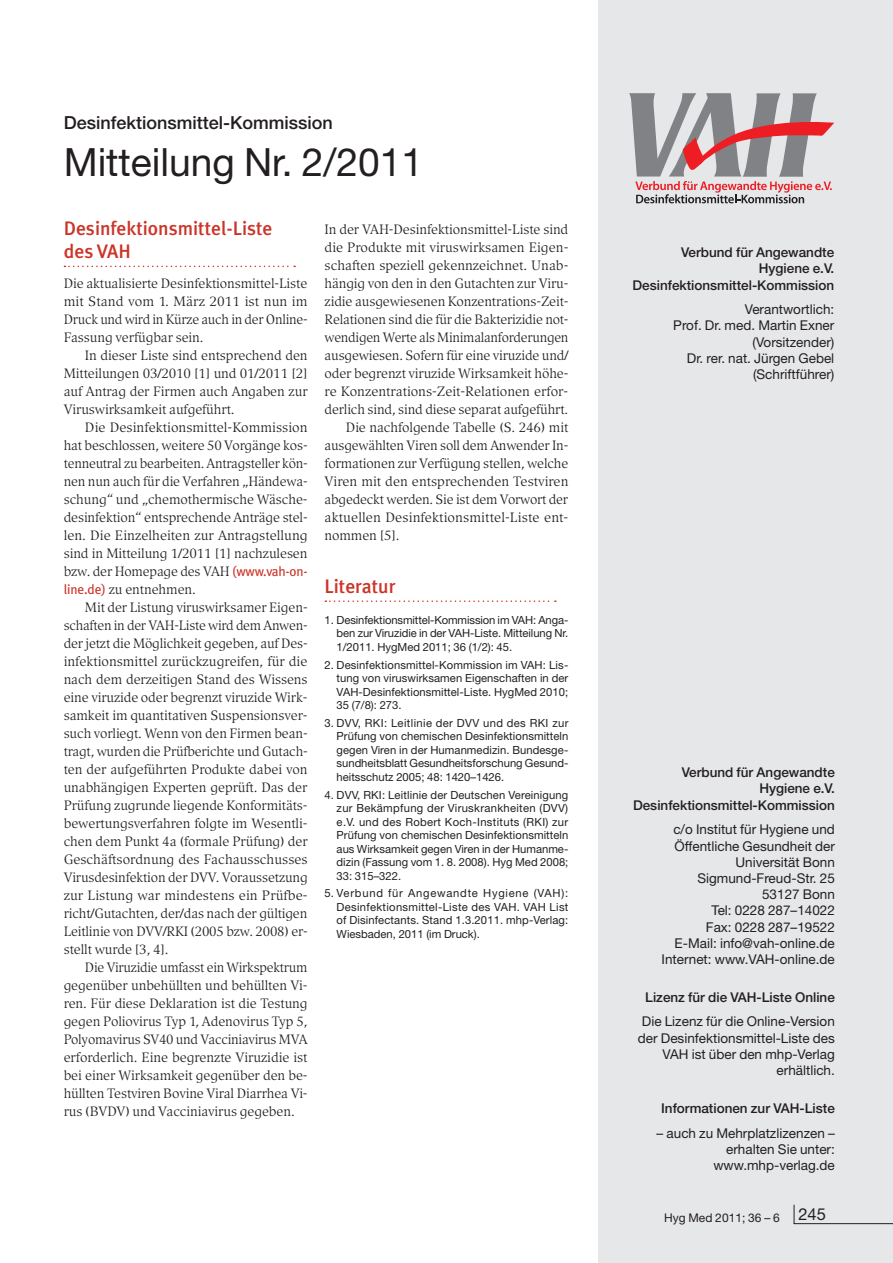
<style>
.page{position:relative;width:893px;height:1263px;background:#fff}
.page>*{position:absolute;margin:0;border:0;box-sizing:border-box;transform-origin:0 0}
.t1{font:39px "Helvetica Neue";color:#231f20}
.t2{font:500 19.5px/23.4px "Meta Plus";color:#cc3428}
.t3{font:500 18px "Helvetica Neue";color:#231f20}
.t4{font:13.5px/18px "Compatil Exquisit LT";letter-spacing:-.01em;color:#231f20;text-align:justify}
.t5{font:13.5px/16.2px "Helvetica Neue";color:#231f20;text-align:right}
.t6{font:500 13.5px/16.2px "Helvetica Neue";color:#231f20;text-align:right}
.t7{font:12px "Helvetica Neue";color:#231f20}
.t8{font:11.25px/13.5px "Helvetica Neue";color:#231f20;text-align:justify}
.s1{font-family:"Meta Plus";color:#cc3428}
</style>
<div class="page">
<div style="left:598px;top:0;width:295px;height:1263px;background:#e6e7e9"></div>
<svg style="left:629px;top:93px;width:205px;height:110px"></svg>
<svg style="left:325px;top:600px;width:231px;height:2px"></svg>
<svg style="left:64px;top:266px;width:231px;height:1px"></svg>
<hr style="left:794px;top:1223px;width:99px;height:1px;background:#231f20">
<svg style="left:794px;top:1205px;width:1px;height:19px"></svg>
<h3 class="t3" style="left:64px;top:112px;width:271px">Desinfektionsmittel-Kommission</h3>
<h1 class="t1" style="left:64px;top:138px;width:361px">Mitteilung Nr. 2/2011</h1>
<h2 class="t2" style="left:64px;top:216px;width:210px">Desinfektionsmittel-Liste des VAH</h2>
<p class="t4" style="left:64px;top:274px;width:245px">Die aktualisierte Desinfektionsmittel-Liste mit Stand vom 1. März 2011 ist nun im Druck und wird in Kürze auch in der Online-Fassung verfügbar sein.</p>
<p class="t4" style="left:64px;top:346px;width:245px;text-indent:21px">In dieser Liste sind entsprechend den Mitteilungen 03/2010 [1] und 01/2011 [2] auf Antrag der Firmen auch Angaben zur Viruswirksamkeit aufgeführt.</p>
<p class="t4" style="left:64px;top:418px;width:246px;text-indent:21px">Die Desinfektionsmittel-Kommission hat beschlossen, weitere 50 Vorgänge kos&shy;tenneutral zu bearbeiten. Antragsteller kön&shy;nen nun auch für die Verfahren „Händewa&shy;schung“ und „chemothermische Wäsche&shy;desinfektion“ entsprechende Anträge stel&shy;len. Die Einzelheiten zur Antragstellung sind in Mitteilung 1/2011 [1] nachzulesen bzw. der Homepage des VAH <span class="s1">(www.vah-on&shy;line.de)</span> zu entnehmen.</p>
<p class="t4" style="left:64px;top:598px;width:246px;text-indent:21px">Mit der Listung viruswirksamer Eigen&shy;schaften in der VAH-Liste wird dem Anwen&shy;der jetzt die Möglichkeit gegeben, auf Des&shy;infektionsmittel zurückzugreifen, für die nach dem derzeitigen Stand des Wissens eine viruzide oder begrenzt viruzide Wirk&shy;samkeit im quantitativen Suspensionsver&shy;such vorliegt. Wenn von den Firmen bean&shy;tragt, wurden die Prüfberichte und Gutach&shy;ten der aufgeführten Produkte dabei von unabhängigen Experten geprüft. Das der Prüfung zugrunde liegende Konformitäts&shy;bewertungsverfahren folgte im Wesentli&shy;chen dem Punkt 4a (formale Prüfung) der Geschäftsordnung des Fachausschusses Virusdesinfektion der DVV. Voraussetzung zur Listung war mindestens ein Prüfbe&shy;richt/Gutachten, der/das nach der gültigen Leitlinie von DVV/RKI (2005 bzw. 2008) er&shy;stellt wurde [3, 4].</p>
<p class="t4" style="left:64px;top:958px;width:245px;text-indent:21px">Die Viruzidie umfasst ein Wirkspektrum gegenüber unbehüllten und behüllten Vi&shy;ren. Für diese Deklaration ist die Testung gegen Poliovirus Typ 1, Adenovirus Typ 5, Polyomavirus SV40 und Vacciniavirus MVA erforderlich. Eine begrenzte Viruzidie ist bei einer Wirksamkeit gegenüber den be&shy;hüllten Testviren Bovine Viral Diarrhea Vi&shy;rus (BVDV) und Vacciniavirus gegeben.</p>
<p class="t4" style="left:325px;top:220px;width:245px">In der VAH-Desinfektionsmittel-Liste sind</p>
<p class="t4" style="left:325px;top:238px;width:245px">die Produkte mit viruswirksamen Eigen-</p>
<p class="t4" style="left:325px;top:256px;width:245px">schaften speziell gekennzeichnet. Unab-</p>
<p class="t4" style="left:325px;top:274px;width:245px">hängig von den in den Gutachten zur Viru-</p>
<p class="t4" style="left:325px;top:292px;width:245px">zidie ausgewiesenen Konzentrations-Zeit-</p>
<p class="t4" style="left:325px;top:310px;width:245px">Relationen sind die für die Bakterizidie not-</p>
<p class="t4" style="left:325px;top:328px;width:245px">wendigen Werte als Minimalanforderungen</p>
<p class="t4" style="left:325px;top:346px;width:245px">ausgewiesen. Sofern für eine viruzide und/</p>
<p class="t4" style="left:325px;top:364px;width:245px">oder begrenzt viruzide Wirksamkeit höhe-</p>
<p class="t4" style="left:325px;top:382px;width:245px">re Konzentrations-Zeit-Relationen erfor-</p>
<p class="t4" style="left:325px;top:400px;width:245px">derlich sind, sind diese separat aufgeführt.</p>
<p class="t4" style="left:346px;top:418px;width:224px">Die nachfolgende Tabelle (S. 246) mit</p>
<p class="t4" style="left:325px;top:436px;width:245px">ausgewählten Viren soll dem Anwender In-</p>
<p class="t4" style="left:325px;top:454px;width:245px">formationen zur Verfügung stellen, welche</p>
<p class="t4" style="left:325px;top:472px;width:245px">Viren mit den entsprechenden Testviren</p>
<p class="t4" style="left:325px;top:490px;width:245px">abgedeckt werden. Sie ist dem Vorwort der</p>
<p class="t4" style="left:325px;top:508px;width:245px">aktuellen Desinfektionsmittel-Liste ent-</p>
<p class="t4" style="left:325px;top:526px;width:77px">nommen [5].</p>
<h2 class="t2" style="left:325px;top:575px;width:72px">Literatur</h2>
<p class="t8" style="left:337px;top:613px;width:233px;text-indent:-12px">1. Desinfektionsmittel-Kommission im VAH: Anga&shy;ben zur Viruzidie in der VAH-Liste. Mitteilung Nr.<br>1/2011. HygMed 2011; 36 (1/2): 45.</p>
<p class="t8" style="left:337px;top:658px;width:233px;text-indent:-12px">2. Desinfektionsmittel-Kommission im VAH: Lis&shy;tung von viruswirksamen Eigenschaften in der VAH-Desinfektionsmittel-Liste. HygMed 2010; 35 (7/8): 273.</p>
<p class="t8" style="left:337px;top:716px;width:233px;text-indent:-12px">3. DVV, RKI: Leitlinie der DVV und des RKI zur Prüfung von chemischen Desinfektionsmitteln gegen Viren in der Humanmedizin. Bundesge&shy;sundheitsblatt Gesundheitsforschung Gesund&shy;heitsschutz 2005; 48: 1420–1426.</p>
<p class="t8" style="left:337px;top:788px;width:233px;text-indent:-12px">4. DVV, RKI: Leitlinie der Deutschen Vereinigung zur Bekämpfung der Viruskrankheiten (DVV) e.V. und des Robert Koch-Instituts (RKI) zur Prüfung von chemischen Desinfektionsmitteln aus Wirksamkeit gegen Viren in der Humanme&shy;dizin (Fassung vom 1. 8. 2008). Hyg Med 2008; 33: 315–322.</p>
<p class="t8" style="left:337px;top:886px;width:233px;text-indent:-12px">5. Verbund für Angewandte Hygiene (VAH):<br>Desinfektionsmittel-Liste des VAH. VAH List of Disinfectants. Stand 1.3.2011. mhp-Verlag:<br>Wiesbaden, 2011 (im Druck).</p>
<p class="t6" style="left:632px;top:244px;width:203px">Verbund für Angewandte<br>Hygiene e.V.<br>Desinfektionsmittel-Kommission</p>
<p class="t5" style="left:673px;top:301px;width:163px">Verantwortlich:<br>Prof. Dr. med. Martin Exner (Vorsitzender)<br>Dr. rer. nat. Jürgen Gebel (Schriftführer)</p>
<p class="t6" style="left:633px;top:764px;width:203px">Verbund für Angewandte<br>Hygiene e.V.<br>Desinfektionsmittel-Kommission</p>
<p class="t5" style="left:662px;top:821px;width:175px">c/o Institut für Hygiene und<br>Öffentliche Gesundheit der<br>Universität Bonn<br>Sigmund-Freud-Str. 25<br>53127 Bonn<br>Tel: 0228 287–14022<br>Fax: 0228 287–19522<br>E-Mail: info@vah-online.de<br>Internet: www.VAH-online.de</p>
<p class="t6" style="left:645px;top:989px;width:191px">Lizenz für die VAH-Liste Online</p>
<p class="t5" style="left:638px;top:1013px;width:198px">Die Lizenz für die Online-Version der Desinfektionsmittel-Liste des<br>VAH ist über den mhp-Verlag erhältlich.</p>
<p class="t6" style="left:661px;top:1100px;width:175px">Informationen zur VAH-Liste</p>
<p class="t5" style="left:657px;top:1124px;width:180px">– auch zu Mehrplatzlizenzen – erhalten Sie unter: www.mhp-verlag.de</p>
<p class="t7" style="left:664px;top:1210px;width:163px">Hyg Med 2011; 36 – 6 <sup>245</sup></p>
</div>
